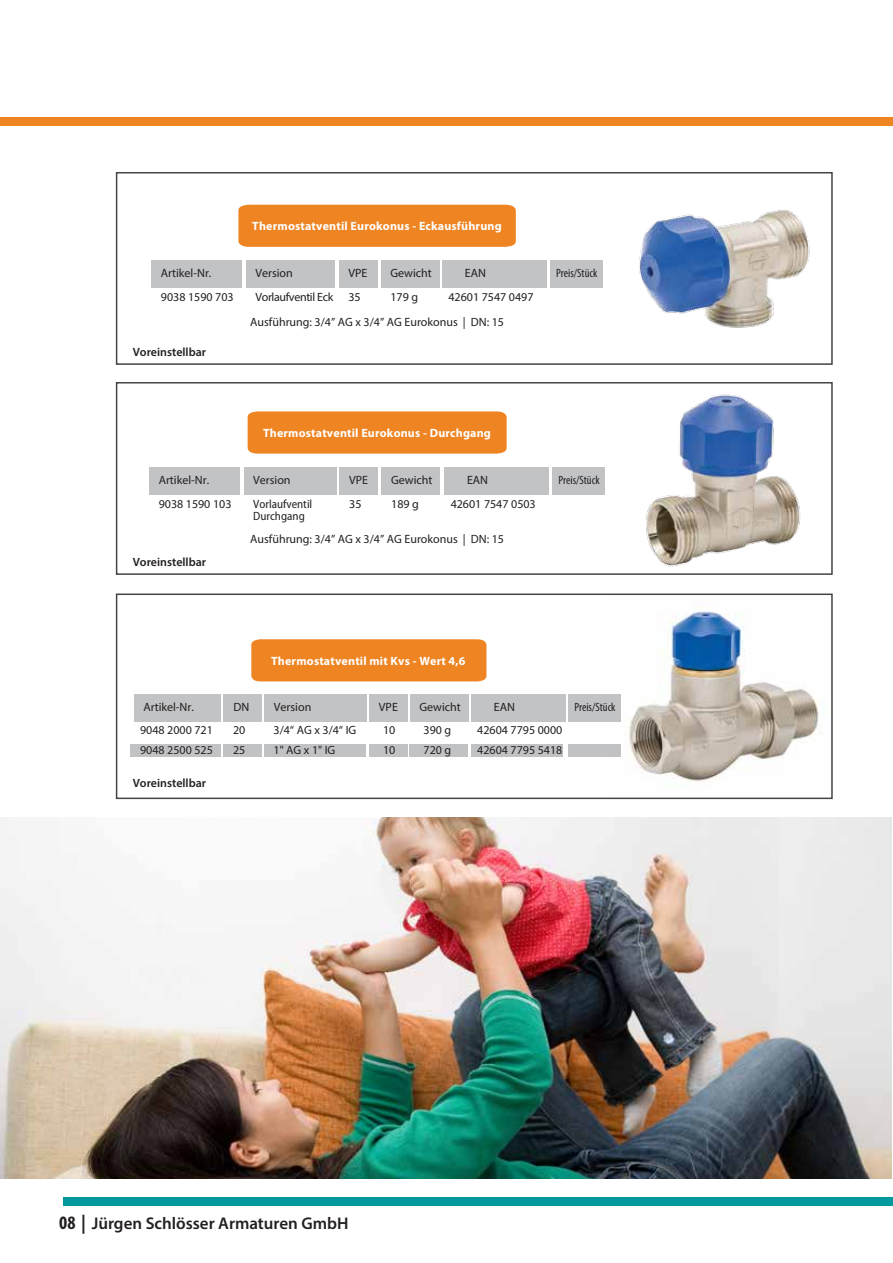
<style>
.page{position:relative;width:893px;height:1263px;background:#fff}
.page>*{position:absolute;margin:0;border:0;box-sizing:border-box;transform-origin:0 0}
.t1{font:600 16.95px "Myriad Pro";color:#231f20}
.t2{font:12px/19.5px "Myriad Pro";color:#231f20}
.t3{font:700 12px "Myriad Pro";letter-spacing:.015em;color:#fff}
.t4{font:600 12px "Myriad Pro";color:#231f20}
.t5{font:condensed 12px "Myriad Pro";color:#231f20}
.t6{font:semi-condensed 12px/12px "Myriad Pro";color:#231f20}
.t7{font:12px "Myriad Pro";letter-spacing:-.03em;color:#231f20}
.t8{font:9px "Myriad Pro";color:#231f20}
.s1{font-weight:700;font-stretch:condensed;font-size:19.05px}
</style>
<div class="page">
<img style="left:607px;top:607px;width:226px;height:193px">
<div style="left:64px;top:1197px;width:829px;height:8px;background:#00999c"></div>
<div style="left:251px;top:639px;width:235px;height:42px;background:#ee8422"></div>
<div style="left:264px;top:694px;width:103px;height:28px;background:#c1c3c5"></div>
<div style="left:134px;top:694px;width:87px;height:28px;background:#c1c3c5"></div>
<div style="left:224px;top:694px;width:38px;height:28px;background:#c1c3c5"></div>
<div style="left:369px;top:694px;width:39px;height:28px;background:#c1c3c5"></div>
<div style="left:410px;top:694px;width:58px;height:28px;background:#c1c3c5"></div>
<div style="left:471px;top:694px;width:95px;height:28px;background:#c1c3c5"></div>
<div style="left:568px;top:694px;width:52px;height:28px;background:#c1c3c5"></div>
<div style="left:568px;top:744px;width:52px;height:12px;background:#c0c2c4"></div>
<div style="left:223px;top:744px;width:39px;height:12px;background:#c0c2c4"></div>
<div style="left:369px;top:744px;width:39px;height:12px;background:#c0c2c4"></div>
<div style="left:410px;top:744px;width:58px;height:12px;background:#c0c2c4"></div>
<div style="left:130px;top:744px;width:91px;height:12px;background:#c0c2c4"></div>
<div style="left:264px;top:744px;width:102px;height:12px;background:#c0c2c4"></div>
<div style="left:471px;top:744px;width:92px;height:12px;background:#c0c2c4"></div>
<div style="left:0;top:118px;width:893px;height:8px;background:#ee8422"></div>
<img style="left:0;top:818px;width:891px;height:361px">
<div style="left:248px;top:411px;width:259px;height:43px;background:#ee8422"></div>
<div style="left:244px;top:467px;width:92px;height:27px;background:#c1c3c5"></div>
<div style="left:149px;top:467px;width:91px;height:27px;background:#c1c3c5"></div>
<div style="left:340px;top:467px;width:38px;height:27px;background:#c1c3c5"></div>
<div style="left:382px;top:467px;width:58px;height:27px;background:#c1c3c5"></div>
<div style="left:444px;top:467px;width:105px;height:27px;background:#c1c3c5"></div>
<div style="left:552px;top:467px;width:53px;height:27px;background:#c1c3c5"></div>
<div style="left:116px;top:172px;width:717px;height:193px;border:2px solid #444446"></div>
<div style="left:116px;top:382px;width:717px;height:193px;border:2px solid #444446"></div>
<div style="left:116px;top:593px;width:717px;height:206px;border:2px solid #444446"></div>
<div style="left:238px;top:205px;width:278px;height:42px;background:#ee8422"></div>
<div style="left:246px;top:260px;width:88px;height:28px;background:#c1c3c5"></div>
<div style="left:151px;top:260px;width:91px;height:28px;background:#c1c3c5"></div>
<div style="left:339px;top:260px;width:38px;height:28px;background:#c1c3c5"></div>
<div style="left:381px;top:260px;width:58px;height:28px;background:#c1c3c5"></div>
<div style="left:442px;top:260px;width:104px;height:28px;background:#c1c3c5"></div>
<div style="left:550px;top:260px;width:53px;height:28px;background:#c1c3c5"></div>
<img style="left:618px;top:382px;width:212px;height:193px">
<img style="left:618px;top:172px;width:212px;height:193px">
<p class="t3" style="left:252px;top:218px;width:251px">Thermostatventil Eurokonus - Eckausführung</p>
<p class="t2" style="left:161px;top:263px;width:52px">Artikel-Nr.</p>
<p class="t2" style="left:255px;top:263px;width:39px">Version</p>
<p class="t8" style="left:161px;top:268px;width:27px">Colour</p>
<p class="t2" style="left:161px;top:287px;width:74px">9038 1590 703</p>
<p class="t7" style="left:255px;top:290px;width:79px">Vorlaufventil Eck</p>
<p class="t2" style="left:348px;top:263px;width:20px">VPE</p>
<p class="t2" style="left:348px;top:287px;width:14px">35</p>
<p class="t2" style="left:390px;top:263px;width:43px">Gewicht</p>
<p class="t2" style="left:448px;top:261px;width:87px;line-height:24.2px;text-indent:16px">EAN<br>42601 7547 0497</p>
<p class="t5" style="left:556px;top:266px;width:43px">Preis/Stück</p>
<p class="t2" style="left:390px;top:287px;width:29px">179 g</p>
<p class="t4" style="left:133px;top:344px;width:75px">Voreinstellbar</p>
<p class="t2" style="left:250px;top:312px;width:255px">Ausführung: 3/4” AG x 3/4” AG Eurokonus | DN: 15</p>
<p class="t3" style="left:263px;top:425px;width:229px">Thermostatventil Eurokonus - Durchgang</p>
<p class="t2" style="left:159px;top:470px;width:52px">Artikel-Nr.</p>
<p class="t2" style="left:253px;top:470px;width:39px">Version</p>
<p class="t8" style="left:159px;top:475px;width:27px">Colour</p>
<p class="t2" style="left:159px;top:494px;width:74px">9038 1590 103</p>
<p class="t6" style="left:253px;top:498px;width:61px">Vorlaufventil<br>Durchgang</p>
<p class="t2" style="left:349px;top:470px;width:20px">VPE</p>
<p class="t2" style="left:349px;top:494px;width:14px">35</p>
<p class="t2" style="left:391px;top:470px;width:43px">Gewicht</p>
<p class="t2" style="left:451px;top:467px;width:87px;line-height:24.2px;text-indent:16px">EAN<br>42601 7547 0503</p>
<p class="t5" style="left:558px;top:472px;width:43px">Preis/Stück</p>
<p class="t2" style="left:391px;top:494px;width:29px">189 g</p>
<p class="t4" style="left:133px;top:555px;width:75px">Voreinstellbar</p>
<p class="t2" style="left:250px;top:529px;width:255px">Ausführung: 3/4” AG x 3/4” AG Eurokonus | DN: 15</p>
<p class="t3" style="left:271px;top:653px;width:196px">Thermostatventil mit Kvs - Wert 4,6</p>
<p class="t2" style="left:143px;top:697px;width:52px">Artikel-Nr.</p>
<p class="t2" style="left:233px;top:697px;width:17px">DN</p>
<p class="t2" style="left:274px;top:697px;width:39px">Version</p>
<p class="t2" style="left:379px;top:697px;width:20px">VPE</p>
<p class="t2" style="left:419px;top:697px;width:43px">Gewicht</p>
<p class="t2" style="left:494px;top:697px;width:23px">EAN</p>
<p class="t5" style="left:574px;top:700px;width:43px">Preis/Stück</p>
<p class="t2" style="left:140px;top:720px;width:74px">9048 2000 721<br>9048 2500 525</p>
<p class="t2" style="left:274px;top:720px;width:84px">3/4“ AG x 3/4“ IG<br>1" AG x 1" IG</p>
<p class="t8" style="left:143px;top:703px;width:27px">Colour</p>
<p class="t2" style="left:233px;top:720px;width:14px">20<br>25</p>
<p class="t2" style="left:383px;top:720px;width:14px">10<br>10</p>
<p class="t2" style="left:424px;top:720px;width:29px">390 g<br>720 g</p>
<p class="t2" style="left:477px;top:720px;width:87px">42604 7795 0000<br>42604 7795 5418</p>
<p class="t4" style="left:133px;top:775px;width:75px">Voreinstellbar</p>
<h1 class="t1" style="left:59px;top:1212px;width:291px"><span class="s1">08 |</span> Jürgen Schlösser Armaturen GmbH</h1>
</div>
